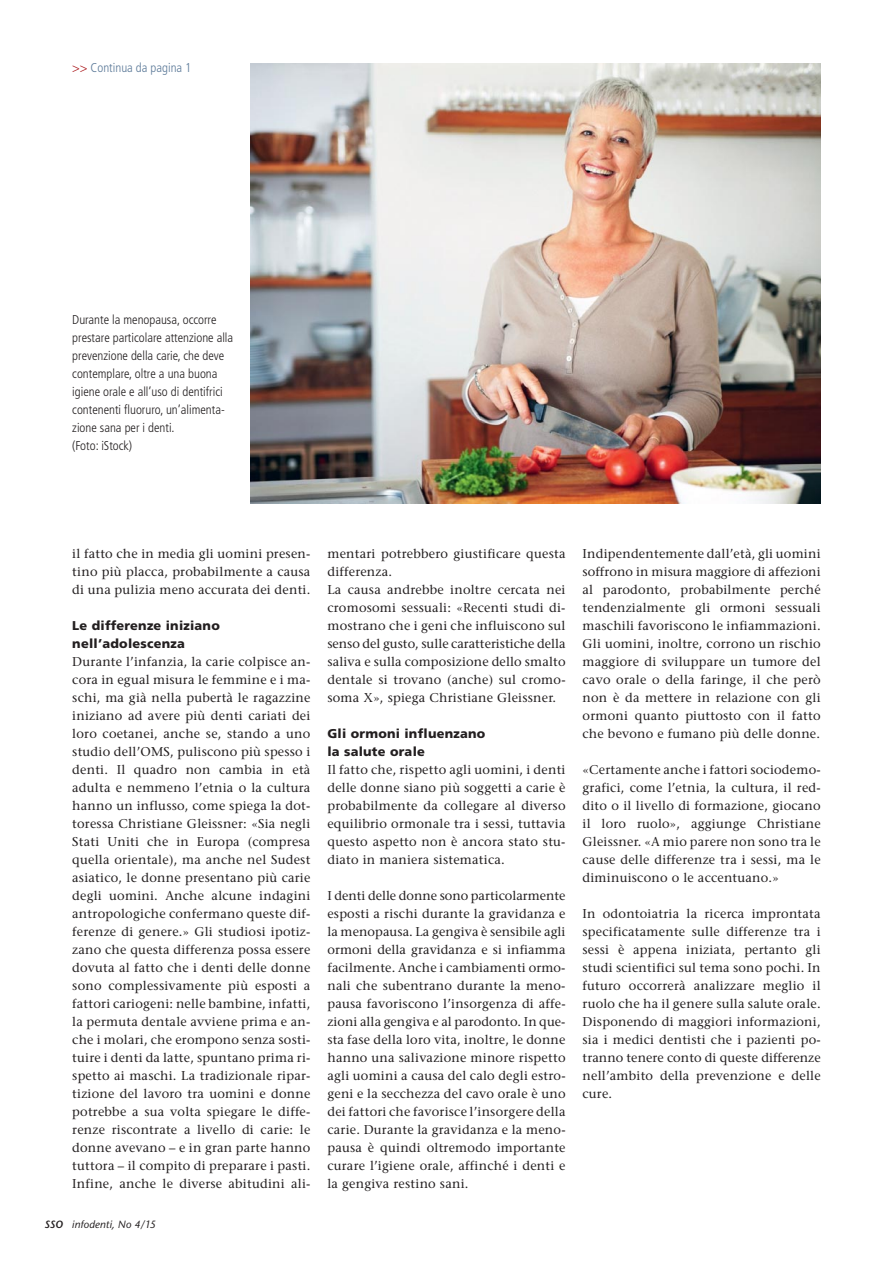
<style>
.page{position:relative;width:893px;height:1263px;background:#fff}
.page>*{position:absolute;margin:0;border:0;box-sizing:border-box;transform-origin:0 0}
.t1{font:12.75px/18px "Stone Serif";letter-spacing:.015em;color:#231f20;text-align:justify}
.t2{font:300 condensed 12.75px/18px "Frutiger";color:#231f20}
.t3{font:900 12.75px/18px "Frutiger";letter-spacing:.02em;color:#231f20}
.t4{font:300 condensed 12.75px "Frutiger";color:#5b7998}
.t5{font:italic 10.5px "Stone Sans";letter-spacing:.01em;color:#231f20}
.s1{color:#a70e12}
.s2{font-weight:600}
</style>
<div class="page">
<img style="left:251px;top:64px;width:570px;height:440px">
<p class="t4" style="left:72px;top:62px;width:121px"><span class="s1">&gt;&gt;</span> Continua da pagina 1</p>
<p class="t2" style="left:72px;top:312px;width:162px">Durante la menopausa, occorre prestare particolare attenzione alla prevenzione della carie, che deve contemplare, oltre a una buona igiene orale e all’uso di dentifrici contenenti fluoruro, un’alimenta&shy;zione sana per i denti.<br>(Foto: iStock)</p>
<p class="t1" style="left:72px;top:546px;width:240px">il fatto che in media gli uomini presen&shy;tino più placca, probabilmente a causa di una pulizia meno accurata dei denti.</p>
<p class="t3" style="left:72px;top:618px;width:149px">Le differenze iniziano nell’adolescenza</p>
<p class="t1" style="left:72px;top:654px;width:240px">Durante l’infanzia, la carie colpisce an&shy;cora in egual misura le femmine e i ma&shy;schi, ma già nella pubertà le ragazzine iniziano ad avere più denti cariati dei loro coetanei, anche se, stando a uno studio dell’OMS, puliscono più spesso i denti. Il quadro non cambia in età adulta e nemmeno l’etnia o la cultura hanno un influsso, come spiega la dot&shy;toressa Christiane Gleissner: «Sia negli Stati Uniti che in Europa (compresa quella orientale), ma anche nel Sudest asiatico, le donne presentano più carie degli uomini. Anche alcune indagini antropologiche confermano queste dif&shy;ferenze di genere.» Gli studiosi ipotiz&shy;zano che questa differenza possa essere dovuta al fatto che i denti delle donne sono complessivamente più esposti a fattori cariogeni: nelle bambine, infatti, la permuta dentale avviene prima e an&shy;che i molari, che erompono senza sosti&shy;tuire i denti da latte, spuntano prima ri&shy;spetto ai maschi. La tradizionale ripar&shy;tizione del lavoro tra uomini e donne potrebbe a sua volta spiegare le diffe&shy;renze riscontrate a livello di carie: le donne avevano – e in gran parte hanno tuttora – il compito di preparare i pasti.<br>Infine, anche le diverse abitudini ali-</p>
<p class="t5" style="left:45px;top:1220px;width:113px"><span class="s2">SSO</span> infodenti, No 4/15</p>
<p class="t1" style="left:327px;top:546px;width:240px;text-align:left">mentari potrebbero giustificare questa differenza.<br>La causa andrebbe inoltre cercata nei cromosomi sessuali: «Recenti studi di&shy;mostrano che i geni che influiscono sul senso del gusto, sulle caratteristiche della saliva e sulla composizione dello smalto dentale si trovano (anche) sul cromo&shy;soma X», spiega Christiane Gleissner.</p>
<p class="t3" style="left:327px;top:726px;width:160px">Gli ormoni influenzano la salute orale</p>
<p class="t1" style="left:327px;top:762px;width:240px">Il fatto che, rispetto agli uomini, i denti delle donne siano più soggetti a carie è probabilmente da collegare al diverso equilibrio ormonale tra i sessi, tuttavia questo aspetto non è ancora stato stu&shy;diato in maniera sistematica.</p>
<p class="t1" style="left:327px;top:888px;width:240px">I denti delle donne sono particolarmente esposti a rischi durante la gravidanza e la menopausa. La gengiva è sensibile agli ormoni della gravidanza e si infiamma facilmente. Anche i cambiamenti ormo&shy;nali che subentrano durante la meno&shy;pausa favoriscono l’insorgenza di affe&shy;zioni alla gengiva e al parodonto. In que&shy;sta fase della loro vita, inoltre, le donne hanno una salivazione minore rispetto agli uomini a causa del calo degli estro&shy;geni e la secchezza del cavo orale è uno dei fattori che favorisce l’insorgere della carie. Durante la gravidanza e la meno&shy;pausa è quindi oltremodo importante curare l’igiene orale, affinché i denti e la gengiva restino sani.</p>
<p class="t1" style="left:583px;top:546px;width:240px">Indipendentemente dall’età, gli uomini soffrono in misura maggiore di affezioni al parodonto, probabilmente perché tendenzialmente gli ormoni sessuali maschili favoriscono le infiammazioni.<br>Gli uomini, inoltre, corrono un rischio maggiore di sviluppare un tumore del cavo orale o della faringe, il che però non è da mettere in relazione con gli ormoni quanto piuttosto con il fatto che bevono e fumano più delle donne.</p>
<p class="t1" style="left:583px;top:762px;width:240px">«Certamente anche i fattori sociodemo&shy;grafici, come l’etnia, la cultura, il red&shy;dito o il livello di formazione, giocano il loro ruolo», aggiunge Christiane Gleissner. «A mio parere non sono tra le cause delle differenze tra i sessi, ma le diminuiscono o le accentuano.»</p>
<p class="t1" style="left:583px;top:906px;width:240px">In odontoiatria la ricerca improntata specificatamente sulle differenze tra i sessi è appena iniziata, pertanto gli studi scientifici sul tema sono pochi. In futuro occorrerà analizzare meglio il ruolo che ha il genere sulla salute orale.<br>Disponendo di maggiori informazioni, sia i medici dentisti che i pazienti po&shy;tranno tenere conto di queste differenze nell’ambito della prevenzione e delle cure.</p>
</div>
